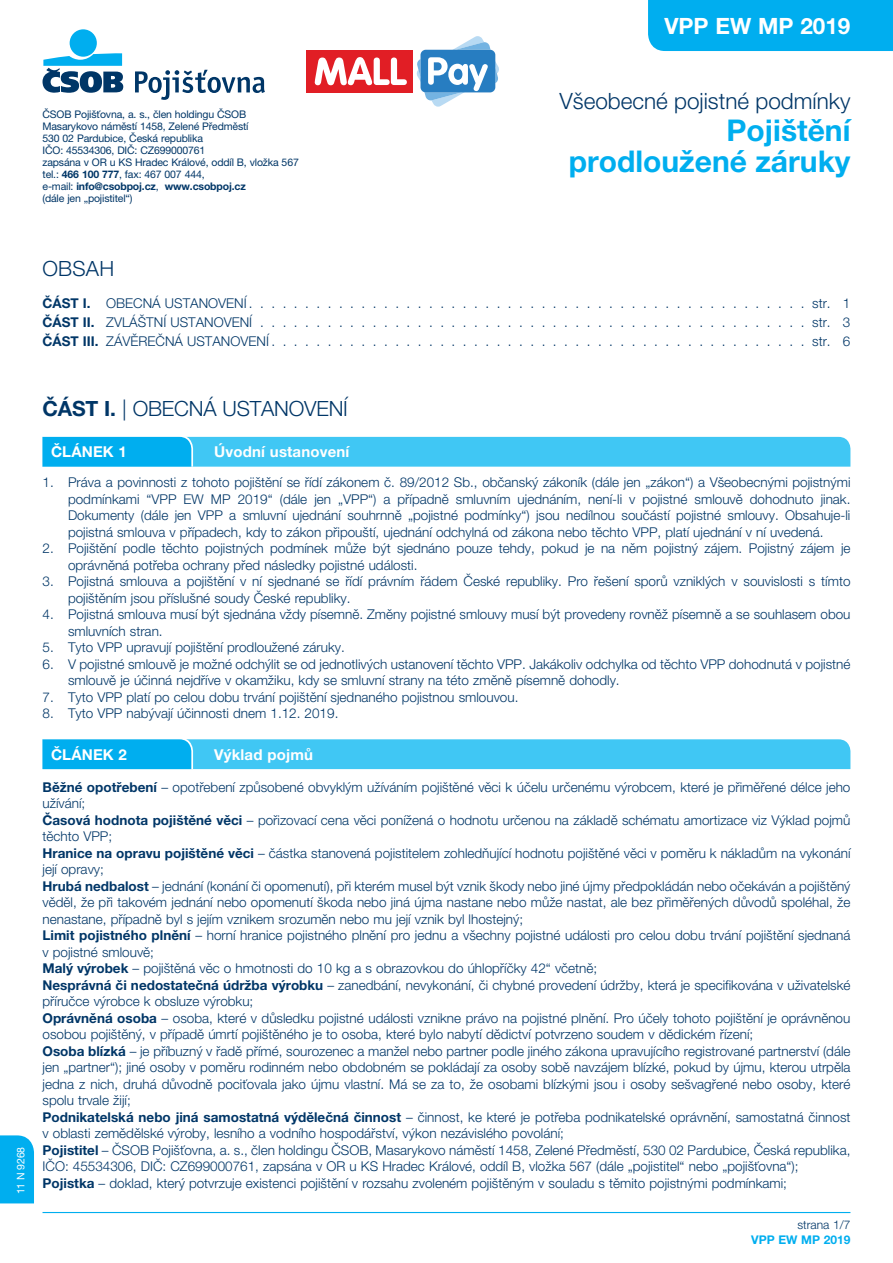
<style>
.page{position:relative;width:893px;height:1263px;background:#fff}
.page>*{position:absolute;margin:0;border:0;box-sizing:border-box;transform-origin:0 0}
.t1{font:700 30px/31.5px "Helvetica Neue LT Pro";color:#00aeef;text-align:right}
.t2{font:300 22.5px "Helvetica Neue LT Pro";color:#003667}
.t3{font:700 22.5px "Helvetica Neue LT Pro";color:#fff}
.t4{font:300 21px "Helvetica Neue LT Pro";letter-spacing:-.01em;color:#003667}
.t5{font:700 15px "Helvetica Neue LT Pro";letter-spacing:.01em;color:#fff}
.t6{font:300 13.5px/16.5px "Helvetica Neue LT Pro";color:#003667}
.t7{font:700 12px "Helvetica Neue LT Pro";color:#00aeef}
.t8{font:300 12px "Helvetica Neue LT Pro";color:#003667}
.t9{font:10.5px/12px "Helvetica Neue LT Pro";letter-spacing:-.015em;color:#003667}
.t10{font:10.5px "Helvetica Neue LT Pro";letter-spacing:-.01em;color:#fff}
.s1{font-weight:700}
</style>
<div class="page">
<div style="left:70px;top:29px;width:27px;height:28px;background:#00aeef;border-radius:50%"></div>
<svg style="left:43px;top:53px;width:80px;height:40px"></svg>
<svg style="left:135px;top:70px;width:130px;height:30px"></svg>
<hr style="left:43px;top:1212px;width:807px;height:1px;background:#00aeef">
<div style="left:648px;top:0;width:245px;height:51px;background:#00aeef"></div>
<svg style="left:43px;top:436px;width:807px;height:31px;background:#3cc4f3"></svg>
<svg style="left:43px;top:739px;width:807px;height:30px;background:#36c3f3"></svg>
<div style="left:307px;top:50px;width:106px;height:42px;background:#e11e25"></div>
<svg style="left:315px;top:57px;width:92px;height:28px"></svg>
<svg style="left:416px;top:36px;width:83px;height:71px"></svg>
<div style="left:0;top:1135px;width:34px;height:68px;background:#00aeef"></div>
<h2 class="t3" style="left:664px;top:11px;width:188px">VPP EW MP 2019</h2>
<p class="t9" style="left:43px;top:108px;width:258px">ČSOB Pojišťovna, a. s., člen holdingu ČSOB Masarykovo náměstí 1458, Zelené Předměstí<br>530 02 Pardubice, Česká republika<br>IČO: 45534306, DIČ: CZ699000761<br>zapsána v OR u KS Hradec Králové, oddíl B, vložka 567 tel.: <span class="s1">466 100 777</span>, fax: 467 007 444,<br>e-mail: <span class="s1">info@csobpoj.cz</span>, <span class="s1">www.csobpoj.cz<br></span>(dále jen „pojistitel“)</p>
<h2 class="t2" style="left:560px;top:87px;width:292px">Všeobecné pojistné podmínky</h2>
<h1 class="t1" style="left:569px;top:113px;width:283px">Pojištění prodloužené záruky</h1>
<h3 class="t4" style="left:43px;top:256px;width:73px">OBSAH</h3>
<p class="t6" style="left:43px;top:293px;width:809px;line-height:19.2px"><span class="s1">ČÁST I.</span> OBECNÁ USTANOVENÍ . . . . . . . . . . . . . . . . . . . . . . . . . . . . . . . . . . . . . . . . . . . . . . . . . . str. 1<br><span class="s1">ČÁST II.</span> ZVLÁŠTNÍ USTANOVENÍ ..................................................</p>
<p class="t6" style="left:43px;top:312px;width:809px;line-height:19.2px;text-align:right">str. 3<br><span class="s1">ČÁST III.</span> ZÁVĚREČNÁ USTANOVENÍ . . . . . . . . . . . . . . . . . . . . . . . . . . . . . . . . . . . . . . . . . . . . . . . . str. 6</p>
<p class="t10" style="left:14px;top:1194px;width:49px;rotate:-90deg">11 N 9268</p>
<h3 class="t4" style="left:43px;top:396px;width:307px"><span class="s1">ČÁST I.</span> | OBECNÁ USTANOVENÍ</h3>
<p class="t5" style="left:51px;top:442px;width:77px">ČLÁNEK 1</p>
<p class="t5" style="left:214px;top:442px;width:137px">Úvodní ustanovení</p>
<p class="t6" style="left:68px;top:474px;width:784px;text-indent:-26px">1. Práva a povinnosti z tohoto pojištění se řídí zákonem č. 89/2012 Sb. , občanský zákoník (dále jen „zákon“) a Všeobecnými pojistnými podmínkami “VPP EW MP 2019“ (dále jen „VPP“) a případně smluvním ujednáním, není-li v pojistné smlouvě dohodnuto jinak.<br>Dokumenty (dále jen VPP a smluvní ujednání souhrnně „pojistné podmínky“) jsou nedílnou součástí pojistné smlouvy. Obsahuje-li pojistná smlouva v případech, kdy to zákon připouští, ujednání odchylná od zákona nebo těchto VPP, platí ujednání v ní uvedená.</p>
<p class="t6" style="left:68px;top:540px;width:784px;text-indent:-26px">2. Pojištění podle těchto pojistných podmínek může být sjednáno pouze tehdy, pokud je na něm pojistný zájem. Pojistný zájem je oprávněná potřeba ochrany před následky pojistné události.</p>
<p class="t6" style="left:68px;top:573px;width:784px;text-indent:-26px">3. Pojistná smlouva a pojištění v ní sjednané se řídí právním řádem České republiky. Pro řešení sporů vzniklých v souvislosti s tímto pojištěním jsou příslušné soudy České republiky.</p>
<p class="t6" style="left:68px;top:606px;width:784px;text-indent:-26px">4. Pojistná smlouva musí být sjednána vždy písemně. Změny pojistné smlouvy musí být provedeny rovněž písemně a se souhlasem obou smluvních stran.</p>
<p class="t6" style="left:43px;top:639px;width:301px">5. Tyto VPP upravují pojištění prodloužené záruky.</p>
<p class="t6" style="left:68px;top:655px;width:784px;text-indent:-26px">6. V pojistné smlouvě je možné odchýlit se od jednotlivých ustanovení těchto VPP. Jakákoliv odchylka od těchto VPP dohodnutá v pojistné smlouvě je účinná nejdříve v okamžiku, kdy se smluvní strany na této změně písemně dohodly.</p>
<p class="t6" style="left:43px;top:688px;width:475px">7. Tyto VPP platí po celou dobu trvání pojištění sjednaného pojistnou smlouvou.</p>
<p class="t6" style="left:43px;top:705px;width:295px">8. Tyto VPP nabývají účinnosti dnem 1. 12. 2019.</p>
<p class="t5" style="left:51px;top:745px;width:77px">ČLÁNEK 2</p>
<p class="t5" style="left:214px;top:745px;width:100px">Výklad pojmů</p>
<p class="t6" style="left:43px;top:779px;width:809px"><span class="s1">Běžné opotřebení</span> – opotřebení způsobené obvyklým užíváním pojištěné věci k účelu určenému výrobcem, které je přiměřené délce jeho užívání;<br><span class="s1">Časová hodnota pojištěné věci</span> – pořizovací cena věci ponížená o hodnotu určenou na základě schématu amortizace viz Výklad pojmů těchto VPP;<br><span class="s1">Hranice na opravu pojištěné věci</span> – částka stanovená pojistitelem zohledňující hodnotu pojištěné věci v poměru k nákladům na vykonání její opravy;<br><span class="s1">Hrubá nedbalost</span> – jednání (konání či opomenutí), při kterém musel být vznik škody nebo jiné újmy předpokládán nebo očekáván a pojištěný věděl, že při takovém jednání nebo opomenutí škoda nebo jiná újma nastane nebo může nastat, ale bez přiměřených důvodů spoléhal, že nenastane, případně byl s jejím vznikem srozuměn nebo mu její vznik byl lhostejný;<br><span class="s1">Limit pojistného plnění</span> – horní hranice pojistného plnění pro jednu a všechny pojistné události pro celou dobu trvání pojištění sjednaná v pojistné smlouvě;<br><span class="s1">Malý výrobek</span> – pojištěná věc o hmotnosti do 10 kg a s obrazovkou do úhlopříčky 42“ včetně;<br><span class="s1">Nesprávná či nedostatečná údržba výrobku</span> – zanedbání, nevykonání, či chybné provedení údržby, která je specifikována v uživatelské příručce výrobce k obsluze výrobku;<br><span class="s1">Oprávněná osoba</span> – osoba, které v důsledku pojistné události vznikne právo na pojistné plnění. Pro účely tohoto pojištění je oprávněnou osobou pojištěný, v případě úmrtí pojištěného je to osoba, které bylo nabytí dědictví potvrzeno soudem v dědickém řízení;<br><span class="s1">Osoba blízká</span> – je příbuzný v řadě přímé, sourozenec a manžel nebo partner podle jiného zákona upravujícího registrované partnerství (dále jen „partner“); jiné osoby v poměru rodinném nebo obdobném se pokládají za osoby sobě navzájem blízké, pokud by újmu, kterou utrpěla jedna z nich, druhá důvodně pociťovala jako újmu vlastní. Má se za to, že osobami blízkými jsou i osoby sešvagřené nebo osoby, které spolu trvale žijí;<br><span class="s1">Podnikatelská nebo jiná samostatná výdělečná činnost</span> – činnost, ke které je potřeba podnikatelské oprávnění, samostatná činnost v oblasti zemědělské výroby, lesního a vodního hospodářství, výkon nezávislého povolání;<br><span class="s1">Pojistitel</span> – ČSOB Pojišťovna, a. s. , člen holdingu ČSOB, Masarykovo náměstí 1458, Zelené Předměstí, 530 02 Pardubice, Česká republika, IČO: 45534306, DIČ: CZ699000761, zapsána v OR u KS Hradec Králové, oddíl B, vložka 567 (dále „pojistitel“ nebo „pojišťovna“); <span class="s1">Pojistka</span> – doklad, který potvrzuje existenci pojištění v rozsahu zvoleném pojištěným v souladu s těmito pojistnými podmínkami;</p>
<p class="t8" style="left:797px;top:1218px;width:55px">strana 1/7</p>
<p class="t7" style="left:751px;top:1232px;width:101px">VPP EW MP 2019</p>
</div>
